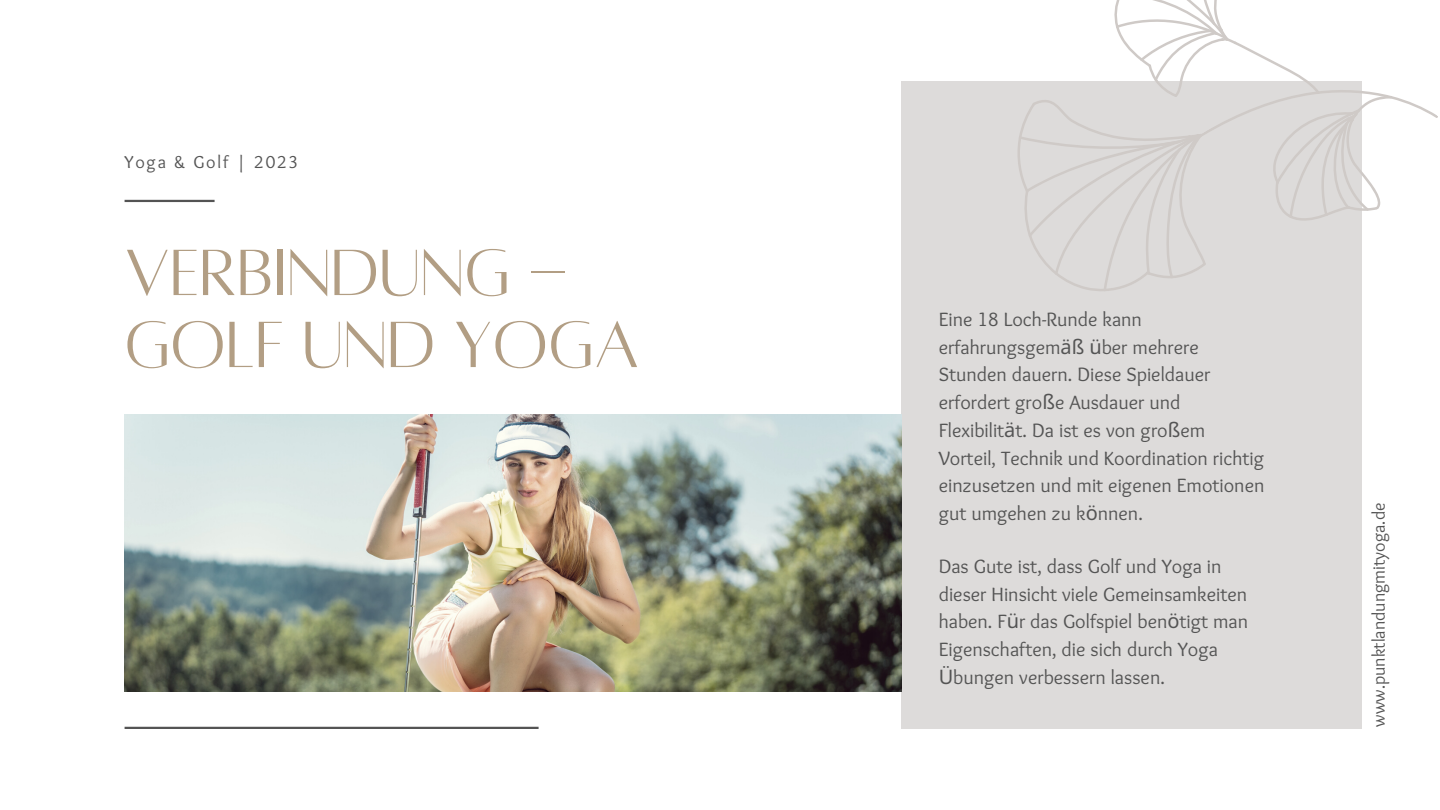
<style>
.page{position:relative;width:1440px;height:810px;background:#fff}
.page>*{position:absolute;margin:0;border:0;box-sizing:border-box;transform-origin:0 0}
.t1{font:72px/72px "Alta regular";color:#b29e84}
.t2{font:20px/27.8px "Sukar Regular";color:#545454}
.t3{font:18px "Sukar Regular";color:#545454}
.t4{font:18px "Sukar Regular";letter-spacing:.1em;color:#545454}
.s1{font-family:"Noto Sans"}
</style>
<div class="page">
<hr style="left:125px;top:200px;width:90px;height:2px;background:#545454">
<hr style="left:125px;top:727px;width:414px;height:2px;background:#545454">
<div style="left:901px;top:81px;width:461px;height:647px;background:#dddbda"></div>
<img style="left:125px;top:415px;width:777px;height:277px">
<svg style="left:1018px;top:0;width:382px;height:291px"></svg>
<p class="t4" style="left:125px;top:152px;width:175px">Yoga &amp; Golf | 2023</p>
<h1 class="t1" style="left:125px;top:237px;width:517px">VERBINDUNG -<br>GOLF UND YOGA</h1>
<p class="t2" style="left:939px;top:307px;width:327px">Eine 18 Loch-Runde kann erfahrungsgem<span class="s1">äß ü</span>ber mehrere<br>Stunden dauern. Diese Spieldauer erfordert gro<span class="s1">ß</span>e Ausdauer und<br>Flexibilit<span class="s1">ä</span>t. Da ist es von gro<span class="s1">ß</span>em<br>Vorteil, Technik und Koordination richtig einzusetzen und mit eigenen Emotionen gut umgehen zu k<span class="s1">ö</span>nnen.</p>
<p class="t2" style="left:939px;top:554px;width:311px">Das Gute ist, dass Golf und Yoga in dieser Hinsicht viele Gemeinsamkeiten haben. F<span class="s1">ü</span>r das Golfspiel ben<span class="s1">ö</span>tigt man Eigenschaften, die sich durch Yoga <span class="s1">Ü</span>bungen verbessern lassen.</p>
<p class="t3" style="left:1369px;top:727px;width:226px;rotate:-90deg">www.punktlandungmityoga.de</p>
</div>
